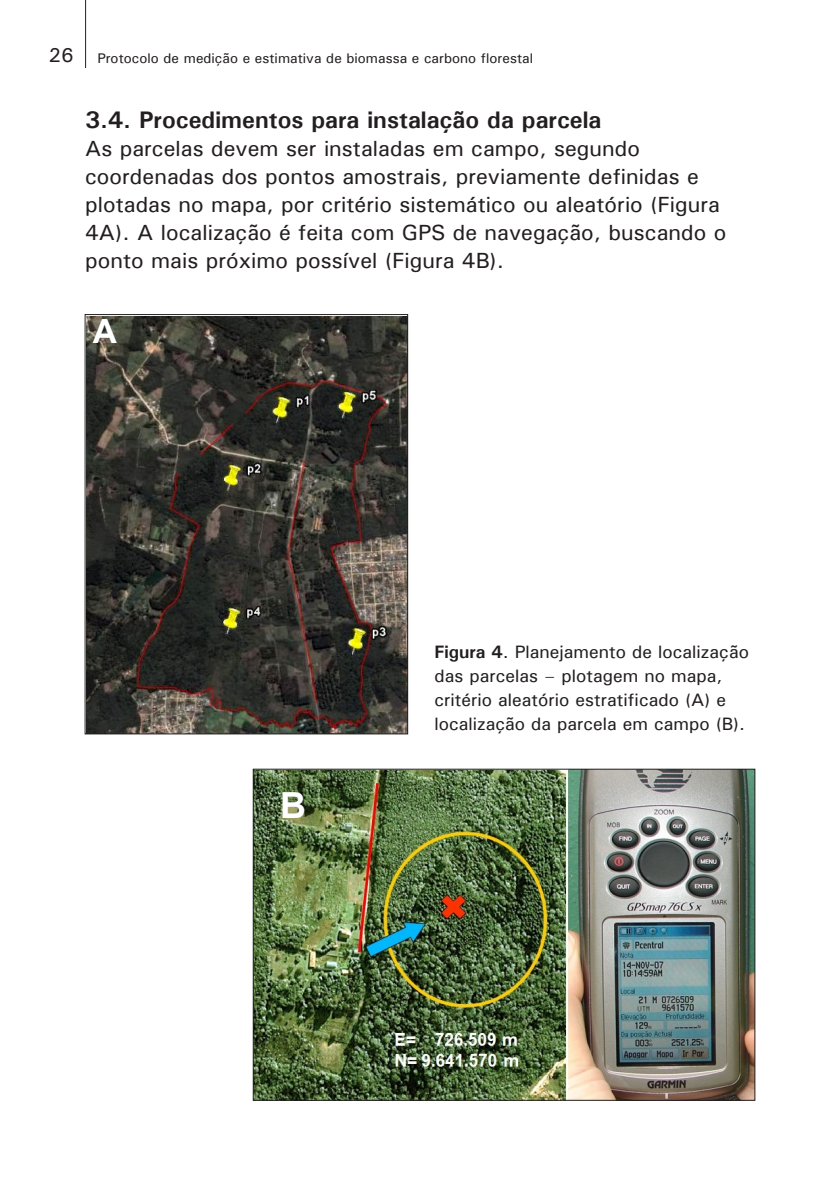
<style>
.page{position:relative;width:840px;height:1191px;background:#fff}
.page>*{position:absolute;margin:0;border:0;box-sizing:border-box;transform-origin:0 0}
.t1{font:700 36px "Arial";color:#fff}
.t2{font:700 33.4px "Arial";color:#fff}
.Título_3{font:700 24px "Univers";color:#231f20}
.Corpo_de_texto_1{font:22px/28px "Univers";color:#231f20}
.Corpo_de_texto_1-2{font:18px/24px "Univers";color:#231f20}
.t3{font:14px "Univers";color:#231f20}
.s1{font-size:20px}
.s2{font-weight:700}
</style>
<div class="page">
<hr style="left:85px;top:0;width:1px;height:68px;background:#231f20">
<img style="left:87px;top:317px;width:318px;height:415px">
<div style="left:85px;top:314px;width:322px;height:420px;border:1px solid #231f20"></div>
<img style="left:255px;top:771px;width:497px;height:327px">
<p class="t3" style="left:49px;top:49px;width:485px"><span class="s1">26</span> Protocolo de medição e estimativa de biomassa e carbono florestal</p>
<p class="Título_3" style="left:85px;top:105px;width:517px">3.4. Procedimentos para instalação da parcela</p>
<p class="Corpo_de_texto_1" style="left:85px;top:134px;width:642px">As parcelas devem ser instaladas em campo, segundo coordenadas dos pontos amostrais, previamente definidas e plotadas no mapa, por critério sistemático ou aleatório (Figura 4A). A localização é feita com GPS de navegação, buscando o ponto mais próximo possível (Figura 4B).</p>
<p class="t2" style="left:93px;top:309px;width:26px">A</p>
<p class="t1" style="left:280px;top:782px;width:28px">B</p>
<p class="Corpo_de_texto_1-2" style="left:434px;top:640px;width:316px"><span class="s2">Figura 4</span>. Planejamento de localização das parcelas – plotagem no mapa, critério aleatório estratificado (A) e localização da parcela em campo (B).</p>
</div>
